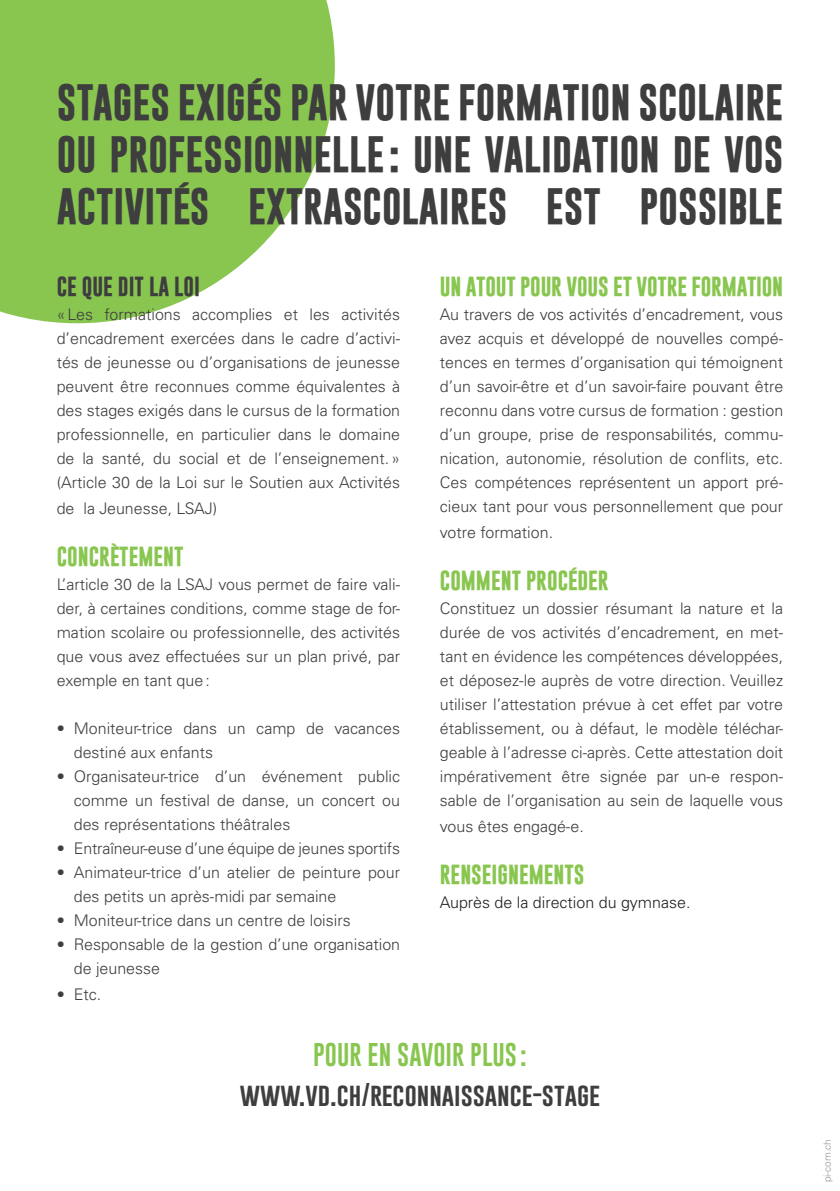
<style>
.page{position:relative;width:840px;height:1191px;background:#fff}
.page>*{position:absolute;margin:0;border:0;box-sizing:border-box;transform-origin:0 0}
.t1{font:700 37px/52px "Gobold";color:#3e3e3f;text-align:justify}
.t2{font:24px "Gobold";color:#3e3e3f}
.t3{font:24px "Gobold";color:#89c650}
.t4{font:700 20px "Gobold";color:#89c650}
.t5{font:700 20px "Gobold";color:#3e3e3f}
.t6{font:300 16px/24px "Univers";color:#3e3e3f;text-align:justify}
.t7{font:300 16px "Univers";color:#231f20}
.t8{font:300 10px "Univers";color:#939598}
</style>
<div class="page">
<svg style="left:0;top:0;width:334px;height:323px;background:#98cd67"></svg>
<h1 class="t1" style="left:57px;top:76px;width:727px">STAGES EXIGÉS PAR VOTRE FORMATION SCOLAIRE OU PROFESSIONNELLE : UNE VALIDATION DE VOS ACTIVITÉS EXTRASCOLAIRES EST POSSIBLE</h1>
<p class="t5" style="left:57px;top:273px;width:145px">CE QUE DIT LA LOI</p>
<p class="t6" style="left:57px;top:302px;width:345px">«Les formations accomplies et les activités d’encadrement exercées dans le cadre d’activi&shy;tés de jeunesse ou d’organisations de jeunesse peuvent être reconnues comme équivalentes à des stages exigés dans le cursus de la formation professionnelle, en particulier dans le domaine de la santé, du social et de l’enseignement.» (Article 30 de la Loi sur le Soutien aux Activités</p>
<p class="t6" style="left:57px;top:496px;width:162px">de la Jeunesse, LSAJ)</p>
<p class="t4" style="left:57px;top:543px;width:128px">CONCRÈTEMENT</p>
<p class="t6" style="left:57px;top:572px;width:345px">L’article 30 de la LSAJ vous permet de faire vali&shy;der, à certaines conditions, comme stage de for&shy;mation scolaire ou professionnelle, des activités que vous avez effectuées sur un plan privé, par exemple en tant que:</p>
<p class="t6" style="left:74px;top:716px;width:327px;text-indent:-17px">• Moniteur-trice dans un camp de vacances destiné aux enfants</p>
<p class="t6" style="left:74px;top:764px;width:327px;text-indent:-17px">• Organisateur-trice d’un événement public comme un festival de danse, un concert ou des représentations théâtrales</p>
<p class="t6" style="left:57px;top:836px;width:344px">• Entraîneur-euse d’une équipe de jeunes sportifs</p>
<p class="t6" style="left:74px;top:860px;width:327px;text-indent:-17px">• Animateur-trice d’un atelier de peinture pour des petits un après-midi par semaine</p>
<p class="t6" style="left:57px;top:908px;width:295px">• Moniteur-trice dans un centre de loisirs</p>
<p class="t6" style="left:74px;top:932px;width:328px;text-indent:-17px">• Responsable de la gestion d’une organisation de jeunesse</p>
<p class="t6" style="left:57px;top:982px;width:46px">• Etc.</p>
<p class="t4" style="left:439px;top:273px;width:345px">UN ATOUT POUR VOUS ET VOTRE FORMATION</p>
<p class="t6" style="left:439px;top:302px;width:345px">Au travers de vos activités d’encadrement, vous avez acquis et développé de nouvelles compé&shy;tences en termes d’organisation qui témoignent d’un savoir-être et d’un savoir-faire pouvant être reconnu dans votre cursus de formation : gestion d’un groupe, prise de responsabilités, commu&shy;nication, autonomie, résolution de conflits, etc.<br>Ces compétences représentent un apport pré&shy;cieux tant pour vous personnellement que pour</p>
<p class="t6" style="left:439px;top:520px;width:115px">votre formation.</p>
<p class="t4" style="left:439px;top:567px;width:170px">COMMENT PROCÉDER</p>
<p class="t6" style="left:439px;top:596px;width:345px">Constituez un dossier résumant la nature et la durée de vos activités d’encadrement, en met&shy;tant en évidence les compétences développées, et déposez-le auprès de votre direction. Veuillez utiliser l’attestation prévue à cet effet par votre établissement, ou à défaut, le modèle téléchar&shy;geable à l’adresse ci-après. Cette attestation doit impérativement être signée par un-e respon&shy;sable de l’organisation au sein de laquelle vous</p>
<p class="t6" style="left:439px;top:814px;width:145px">vous êtes engagé-e.</p>
<p class="t4" style="left:439px;top:861px;width:146px">RENSEIGNEMENTS</p>
<p class="t7" style="left:439px;top:893px;width:252px">Auprès de la direction du gymnase.</p>
<h2 class="t3" style="left:313px;top:1039px;width:215px">POUR EN SAVOIR PLUS :</h2>
<h2 class="t2" style="left:240px;top:1079px;width:361px">www.vd.ch/reconnaissance-stage</h2>
<p class="t8" style="left:820px;top:1182px;width:44px;rotate:-90deg">pi-com.ch</p>
</div>
